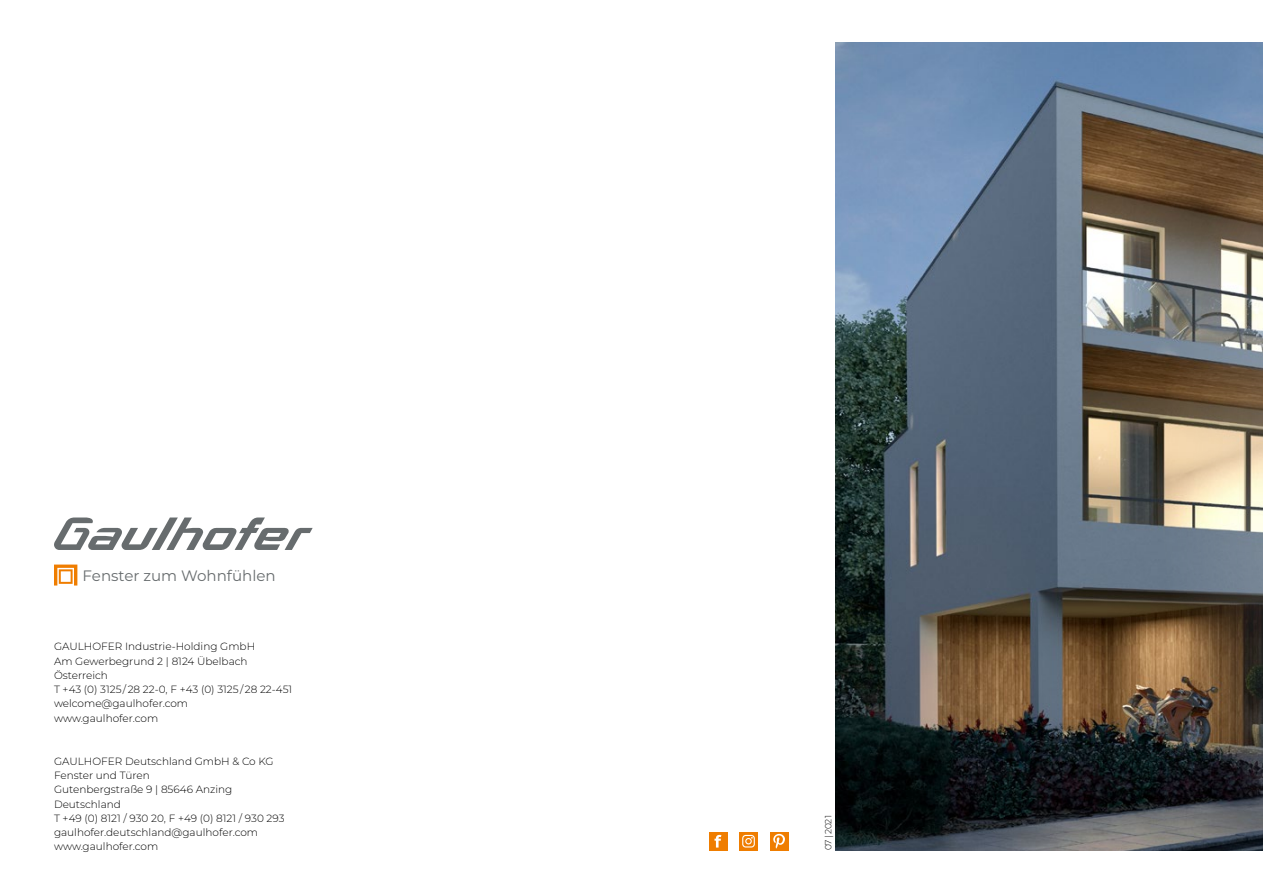
<style>
.page{position:relative;width:1263px;height:893px;background:#fff}
.page>*{position:absolute;margin:0;border:0;box-sizing:border-box;transform-origin:0 0}
.t1{font:15px "Montserrat";color:#676c6e}
.t2{font:300 10.5px/14.2px "Montserrat";color:#000}
.t3{font:300 9px "Montserrat";color:#000}
</style>
<div class="page">
<img style="left:836px;top:43px;width:322px;height:807px">
<img style="left:1158px;top:42px;width:105px;height:809px">
<svg style="left:54px;top:517px;width:259px;height:33px"></svg>
<svg style="left:54px;top:565px;width:23px;height:20px"></svg>
<div style="left:739px;top:832px;width:19px;height:18px;background:#ef7d00"></div>
<svg style="left:742px;top:835px;width:13px;height:12px"></svg>
<div style="left:770px;top:832px;width:18px;height:18px;background:#ef7d00"></div>
<svg style="left:773px;top:834px;width:12px;height:14px"></svg>
<div style="left:709px;top:832px;width:18px;height:18px;background:#ef7d00"></div>
<svg style="left:714px;top:835px;width:7px;height:12px"></svg>
<h1 class="t1" style="left:83px;top:565px;width:195px">Fenster zum Wohnfühlen</h1>
<p class="t2" style="left:54px;top:639px;width:240px">GAULHOFER Industrie-Holding GmbH<br>Am Gewerbegrund 2 | 8124 Übelbach<br>Österreich<br>T +43 (0) 3125 / 28 22-0, F +43 (0) 3125 / 28 22-451 welcome@gaulhofer.com www.gaulhofer.com</p>
<p class="t2" style="left:54px;top:754px;width:232px">GAULHOFER Deutschland GmbH &amp; Co KG<br>Fenster und Türen<br>Gutenbergstraße 9 | 85646 Anzing<br>Deutschland<br>T +49 (0) 8121 / 930 20, F +49 (0) 8121 / 930 293 gaulhofer.deutschland@gaulhofer.com www.gaulhofer.com</p>
<p class="t3" style="left:822px;top:850px;width:37px;rotate:-90deg">07 | 2021</p>
</div>
